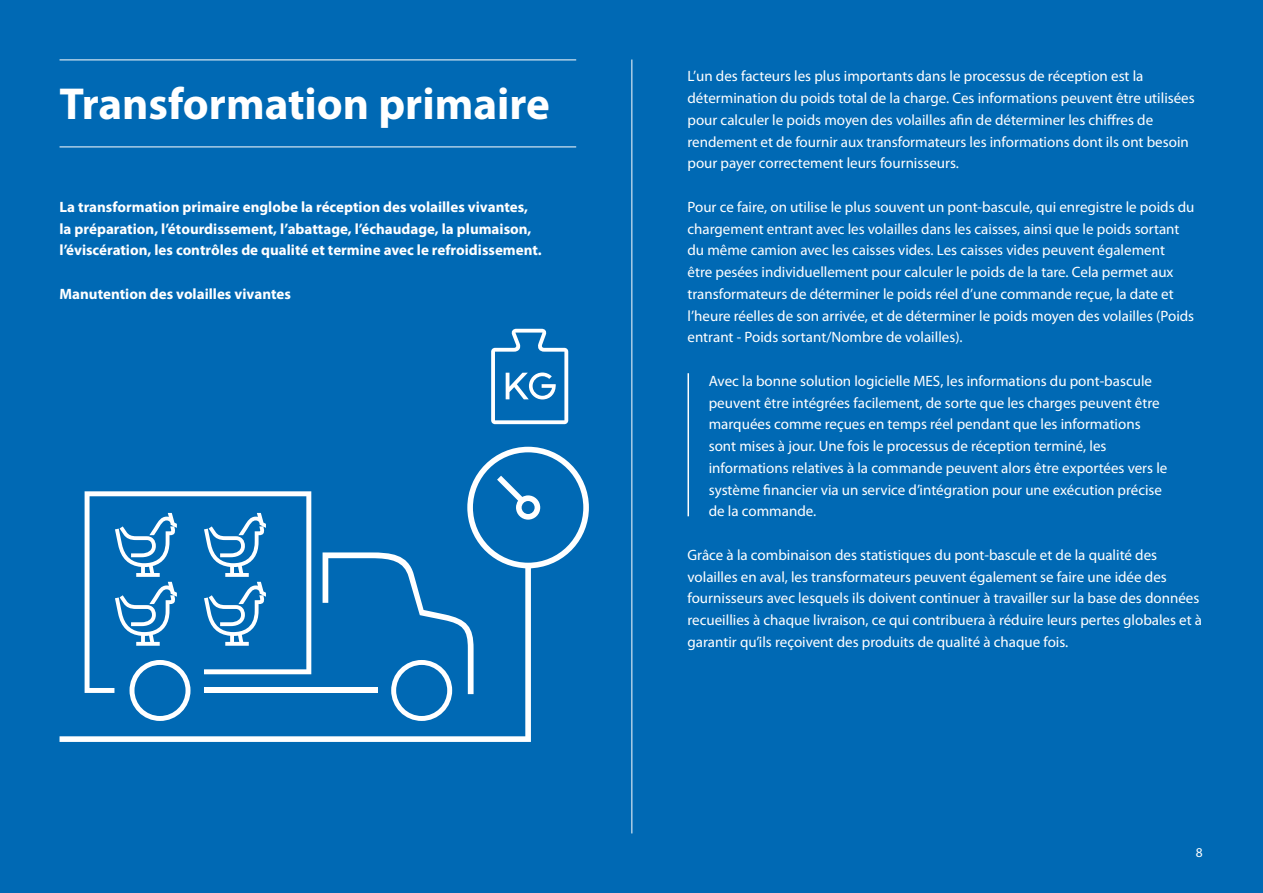
<style>
.page{position:relative;width:1263px;height:893px;background:#0069b4}
.page>*{position:absolute;margin:0;border:0;box-sizing:border-box;transform-origin:0 0}
.t1{font:700 45px "Myriad Pro";color:#fff}
.t2{font:15px/21.8px "Myriad Pro";color:#fff}
.t3{font:700 15px/21.8px "Myriad Pro";color:#fff}
.t4{font:13.5px "Myriad Pro";color:#fff}
</style>
<div class="page">
<hr style="left:631px;top:60px;width:1px;height:773px;background:#fff">
<hr style="left:60px;top:60px;width:516px;height:1px;background:#fff">
<hr style="left:60px;top:147px;width:516px;height:1px;background:#fff">
<svg style="left:491px;top:329px;width:77px;height:95px"></svg>
<hr style="left:687px;top:373px;width:2px;height:143px;background:#fff">
<svg style="left:60px;top:447px;width:529px;height:295px"></svg>
<svg style="left:497px;top:476px;width:43px;height:44px"></svg>
<h1 class="t1" style="left:60px;top:74px;width:492px">Transformation primaire</h1>
<p class="t3" style="left:60px;top:195px;width:484px">La transformation primaire englobe la réception des volailles vivantes, la préparation, l’étourdissement, l’abattage, l’échaudage, la plumaison, l’éviscération, les contrôles de qualité et termine avec le refroidissement.</p>
<p class="t3" style="left:60px;top:282px;width:233px">Manutention des volailles vivantes</p>
<p class="t2" style="left:687px;top:65px;width:509px">L’un des facteurs les plus importants dans le processus de réception est la détermination du poids total de la charge. Ces informations peuvent être utilisées pour calculer le poids moyen des volailles afin de déterminer les chiffres de rendement et de fournir aux transformateurs les informations dont ils ont besoin pour payer correctement leurs fournisseurs.</p>
<p class="t2" style="left:687px;top:196px;width:508px">Pour ce faire, on utilise le plus souvent un pont-bascule, qui enregistre le poids du chargement entrant avec les volailles dans les caisses, ainsi que le poids sortant du même camion avec les caisses vides. Les caisses vides peuvent également<br>être pesées individuellement pour calculer le poids de la tare. Cela permet aux transformateurs de déterminer le poids réel d’une commande reçue, la date et l’heure réelles de son arrivée, et de déterminer le poids moyen des volailles (Poids entrant - Poids sortant/Nombre de volailles).</p>
<p class="t2" style="left:709px;top:370px;width:460px">Avec la bonne solution logicielle MES, les informations du pont-bascule peuvent être intégrées facilement, de sorte que les charges peuvent être marquées comme reçues en temps réel pendant que les informations sont mises à jour. Une fois le processus de réception terminé, les informations relatives à la commande peuvent alors être exportées vers le système financier via un service d’intégration pour une exécution précise de la commande.</p>
<p class="t2" style="left:687px;top:544px;width:516px">Grâce à la combinaison des statistiques du pont-bascule et de la qualité des volailles en aval, les transformateurs peuvent également se faire une idée des fournisseurs avec lesquels ils doivent continuer à travailler sur la base des données recueillies à chaque livraison, ce qui contribuera à réduire leurs pertes globales et à garantir qu’ils reçoivent des produits de qualité à chaque fois.</p>
<p class="t4" style="left:1196px;top:844px;width:8px">8</p>
</div>
